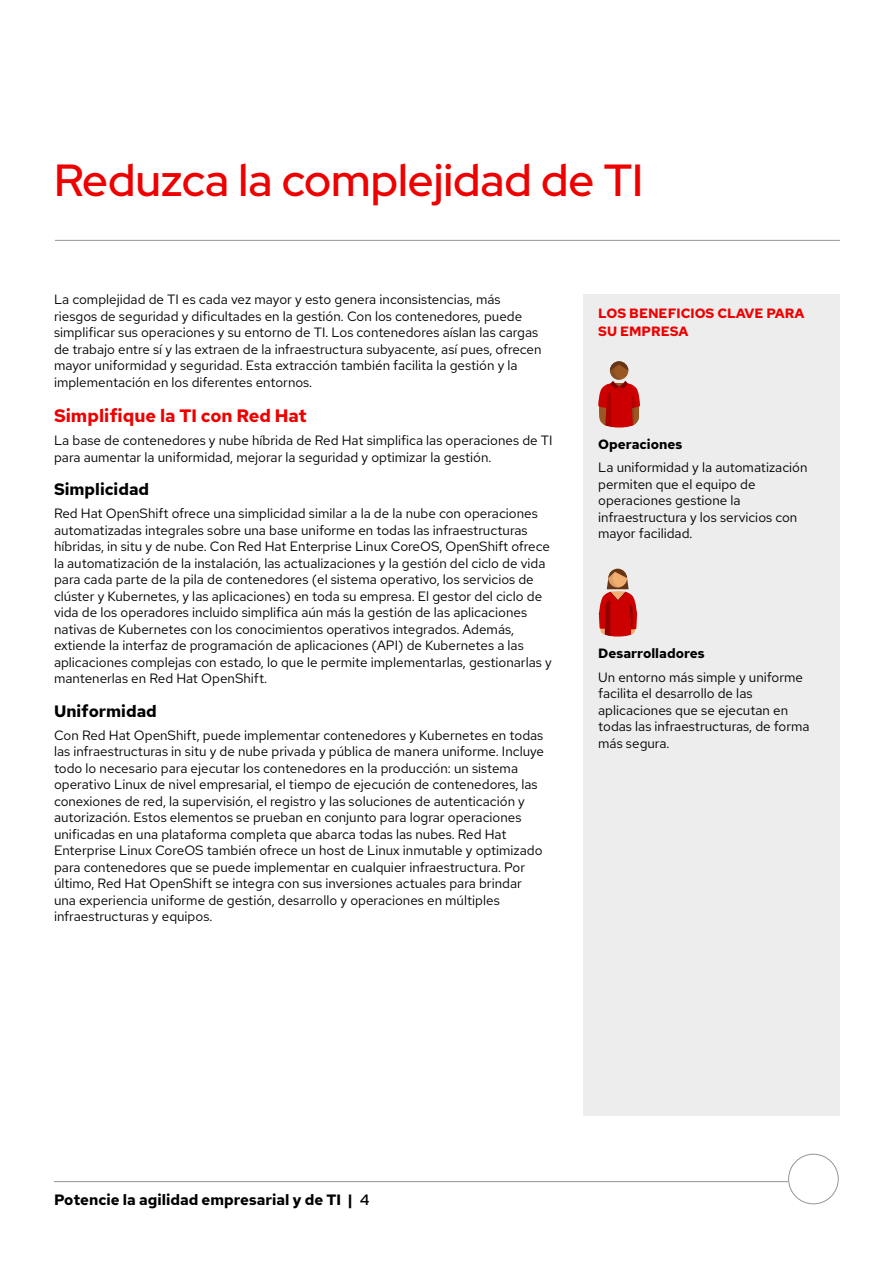
<style>
.page{position:relative;width:893px;height:1263px;background:#fff}
.page>*{position:absolute;margin:0;border:0;box-sizing:border-box;transform-origin:0 0}
.t1{font:500 45px "Red Hat Display";color:#e00}
.t2{font:700 18px "Red Hat Text";color:#e00}
.t3{font:700 16.5px "Red Hat Text";color:#000}
.t4{font:700 15px "Red Hat Text";color:#000}
.t5{font:13.5px/16.5px "Red Hat Text";color:#000}
.t6{font:700 13.5px/18px "Red Hat Text";color:#e00}
.t7{font:700 13.5px "Red Hat Text";color:#000}
.s1{font-weight:500}
</style>
<div class="page">
<hr style="left:54px;top:1181px;width:734px;height:1px;background:#939598">
<div style="left:788px;top:1154px;width:51px;height:50px;border:1px solid #939598;border-radius:50%"></div>
<hr style="left:55px;top:240px;width:785px;height:1px;background:#939598">
<div style="left:583px;top:294px;width:257px;height:822px;background:#ededed"></div>
<svg style="left:598px;top:361px;width:42px;height:66px"></svg>
<svg style="left:599px;top:569px;width:38px;height:67px"></svg>
<h1 class="t1" style="left:54px;top:151px;width:591px">Reduzca la complejidad de TI</h1>
<p class="t5" style="left:54px;top:291px;width:489px">La complejidad de TI es cada vez mayor y esto genera inconsistencias, más riesgos de seguridad y dificultades en la gestión. Con los contenedores, puede simplificar sus operaciones y su entorno de TI. Los contenedores aíslan las cargas de trabajo entre sí y las extraen de la infraestructura subyacente, así pues, ofrecen mayor uniformidad y seguridad. Esta extracción también facilita la gestión y la implementación en los diferentes entornos.</p>
<h2 class="t2" style="left:54px;top:404px;width:254px">Simplifique la TI con Red Hat</h2>
<p class="t5" style="left:54px;top:432px;width:500px">La base de contenedores y nube híbrida de Red Hat simplifica las operaciones de TI para aumentar la uniformidad, mejorar la seguridad y optimizar la gestión.</p>
<p class="t3" style="left:54px;top:478px;width:97px">Simplicidad</p>
<p class="t5" style="left:54px;top:505px;width:499px">Red Hat OpenShift ofrece una simplicidad similar a la de la nube con operaciones automatizadas integrales sobre una base uniforme en todas las infraestructuras híbridas, in situ y de nube. Con Red Hat Enterprise Linux CoreOS, OpenShift ofrece la automatización de la instalación, las actualizaciones y la gestión del ciclo de vida para cada parte de la pila de contenedores (el sistema operativo, los servicios de clúster y Kubernetes, y las aplicaciones) en toda su empresa. El gestor del ciclo de vida de los operadores incluido simplifica aún más la gestión de las aplicaciones nativas de Kubernetes con los conocimientos operativos integrados. Además, extiende la interfaz de programación de aplicaciones (API) de Kubernetes a las aplicaciones complejas con estado, lo que le permite implementarlas, gestionarlas y mantenerlas en Red Hat OpenShift.</p>
<p class="t3" style="left:54px;top:700px;width:104px">Uniformidad</p>
<p class="t5" style="left:54px;top:727px;width:492px">Con Red Hat OpenShift, puede implementar contenedores y Kubernetes en todas las infraestructuras in situ y de nube privada y pública de manera uniforme. Incluye todo lo necesario para ejecutar los contenedores en la producción: un sistema operativo Linux de nivel empresarial, el tiempo de ejecución de contenedores, las conexiones de red, la supervisión, el registro y las soluciones de autenticación y autorización. Estos elementos se prueban en conjunto para lograr operaciones unificadas en una plataforma completa que abarca todas las nubes. Red Hat Enterprise Linux CoreOS también ofrece un host de Linux inmutable y optimizado para contenedores que se puede implementar en cualquier infraestructura. Por último, Red Hat OpenShift se integra con sus inversiones actuales para brindar una experiencia uniforme de gestión, desarrollo y operaciones en múltiples infraestructuras y equipos.</p>
<p class="t6" style="left:598px;top:304px;width:208px">LOS BENEFICIOS CLAVE PARA<br>SU EMPRESA</p>
<p class="t7" style="left:598px;top:435px;width:86px">Operaciones</p>
<p class="t5" style="left:598px;top:459px;width:211px">La uniformidad y la automatización permiten que el equipo de operaciones gestione la infraestructura y los servicios con mayor facilidad.</p>
<p class="t7" style="left:598px;top:645px;width:108px">Desarrolladores</p>
<p class="t5" style="left:598px;top:668px;width:213px">Un entorno más simple y uniforme facilita el desarrollo de las aplicaciones que se ejecutan en todas las infraestructuras, de forma más segura.</p>
<p class="t4" style="left:54px;top:1190px;width:317px">Potencie la agilidad empresarial y de TI | <span class="s1">4</span></p>
</div>
